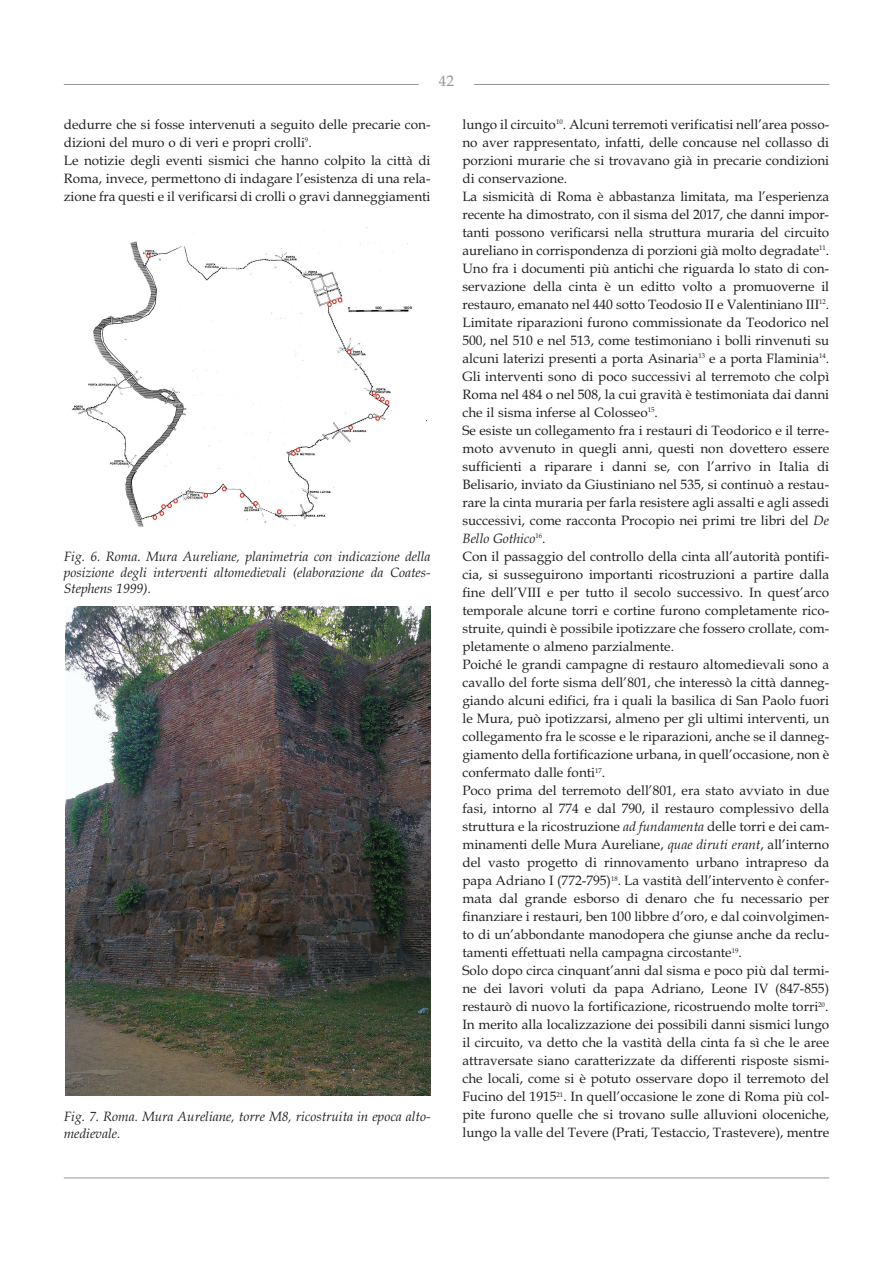
<style>
.page{position:relative;width:893px;height:1263px;background:#fff}
.page>*{position:absolute;margin:0;border:0;box-sizing:border-box;transform-origin:0 0}
.t1{font:15px "Book Antiqua";color:#939598}
.t2{font:13.5px/18px "Book Antiqua";color:#231f20;text-align:justify}
.t3{font:italic 13.5px/16.4px "Book Antiqua";color:#231f20;text-align:justify}
.s1{font-style:italic}
</style>
<div class="page">
<hr style="left:64px;top:84px;width:355px;height:1px;background:#939598">
<hr style="left:474px;top:84px;width:355px;height:1px;background:#939598">
<hr style="left:64px;top:1177px;width:765px;height:1px;background:#939598">
<img style="left:72px;top:227px;width:354px;height:300px">
<img style="left:66px;top:606px;width:365px;height:489px">
<p class="t1" style="left:439px;top:75px;width:16px">42</p>
<p class="t2" style="left:64px;top:117px;width:368px">dedurre che si fosse intervenuti a seguito delle precarie con&shy;dizioni del muro o di veri e propri crolli<sup>9</sup>.</p>
<p class="t2" style="left:64px;top:153px;width:368px">Le notizie degli eventi sismici che hanno colpito la città di Roma, invece, permettono di indagare l’esistenza di una rela&shy;zione fra questi e il verificarsi di crolli o gravi danneggiamenti</p>
<p class="t3" style="left:64px;top:549px;width:368px">Fig. 6. Roma. Mura Aureliane, planimetria con indicazione della posizione degli interventi altomedievali (elaborazione da Coates-Stephens 1999).</p>
<p class="t3" style="left:64px;top:1110px;width:368px">Fig. 7. Roma. Mura Aureliane, torre M8, ricostruita in epoca alto&shy;medievale.</p>
<p class="t2" style="left:462px;top:117px;width:368px">lungo il circuito<sup>10</sup>. Alcuni terremoti verificatisi nell’area posso&shy;no aver rappresentato, infatti, delle concause nel collasso di porzioni murarie che si trovavano già in precarie condizioni di conservazione.</p>
<p class="t2" style="left:462px;top:189px;width:368px">La sismicità di Roma è abbastanza limitata, ma l’esperienza recente ha dimostrato, con il sisma del 2017, che danni impor&shy;tanti possono verificarsi nella struttura muraria del circuito aureliano in corrispondenza di porzioni già molto degradate<sup>11</sup>.</p>
<p class="t2" style="left:462px;top:261px;width:368px">Uno fra i documenti più antichi che riguarda lo stato di con&shy;servazione della cinta è un editto volto a promuoverne il restauro, emanato nel 440 sotto Teodosio II e Valentiniano III<sup>12</sup>.</p>
<p class="t2" style="left:462px;top:315px;width:368px">Limitate riparazioni furono commissionate da Teodorico nel 500, nel 510 e nel 513, come testimoniano i bolli rinvenuti su alcuni laterizi presenti a porta Asinaria<sup>13</sup> e a porta Flaminia<sup>14</sup>.<br>Gli interventi sono di poco successivi al terremoto che colpì Roma nel 484 o nel 508, la cui gravità è testimoniata dai danni che il sisma inferse al Colosseo<sup>15</sup>.</p>
<p class="t2" style="left:462px;top:423px;width:368px">Se esiste un collegamento fra i restauri di Teodorico e il terre&shy;moto avvenuto in quegli anni, questi non dovettero essere sufficienti a riparare i danni se, con l’arrivo in Italia di Belisario, inviato da Giustiniano nel 535, si continuò a restau&shy;rare la cinta muraria per farla resistere agli assalti e agli assedi successivi, come racconta Procopio nei primi tre libri del <span class="s1">De Bello Gothico</span><sup>16</sup>.</p>
<p class="t2" style="left:462px;top:549px;width:368px">Con il passaggio del controllo della cinta all’autorità pontifi&shy;cia, si susseguirono importanti ricostruzioni a partire dalla fine dell’VIII e per tutto il secolo successivo. In quest’arco temporale alcune torri e cortine furono completamente rico&shy;struite, quindi è possibile ipotizzare che fossero crollate, com&shy;pletamente o almeno parzialmente.</p>
<p class="t2" style="left:462px;top:657px;width:368px">Poiché le grandi campagne di restauro altomedievali sono a cavallo del forte sisma dell’801, che interessò la città danneg&shy;giando alcuni edifici, fra i quali la basilica di San Paolo fuori le Mura, può ipotizzarsi, almeno per gli ultimi interventi, un collegamento fra le scosse e le riparazioni, anche se il danneg&shy;giamento della fortificazione urbana, in quell’occasione, non è confermato dalle fonti<sup>17</sup>.</p>
<p class="t2" style="left:462px;top:783px;width:368px">Poco prima del terremoto dell’801, era stato avviato in due fasi, intorno al 774 e dal 790, il restauro complessivo della struttura e la ricostruzione <span class="s1">ad fundamenta</span> delle torri e dei cam&shy;minamenti delle Mura Aureliane, <span class="s1">quae diruti erant</span>, all’interno del vasto progetto di rinnovamento urbano intrapreso da papa Adriano I (772-795)<sup>18</sup>. La vastità dell’intervento è confer&shy;mata dal grande esborso di denaro che fu necessario per finanziare i restauri, ben 100 libbre d’oro, e dal coinvolgimen&shy;to di un’abbondante manodopera che giunse anche da reclu&shy;tamenti effettuati nella campagna circostante<sup>19</sup>.</p>
<p class="t2" style="left:462px;top:963px;width:368px">Solo dopo circa cinquant’anni dal sisma e poco più dal termi&shy;ne dei lavori voluti da papa Adriano, Leone IV (847-855) restaurò di nuovo la fortificazione, ricostruendo molte torri<sup>20</sup>.</p>
<p class="t2" style="left:462px;top:1017px;width:368px">In merito alla localizzazione dei possibili danni sismici lungo il circuito, va detto che la vastità della cinta fa sì che le aree attraversate siano caratterizzate da differenti risposte sismi&shy;che locali, come si è potuto osservare dopo il terremoto del Fucino del 1915<sup>21</sup>. In quell’occasione le zone di Roma più col&shy;pite furono quelle che si trovano sulle alluvioni oloceniche, lungo la valle del Tevere (Prati, Testaccio, Trastevere), mentre</p>
</div>
